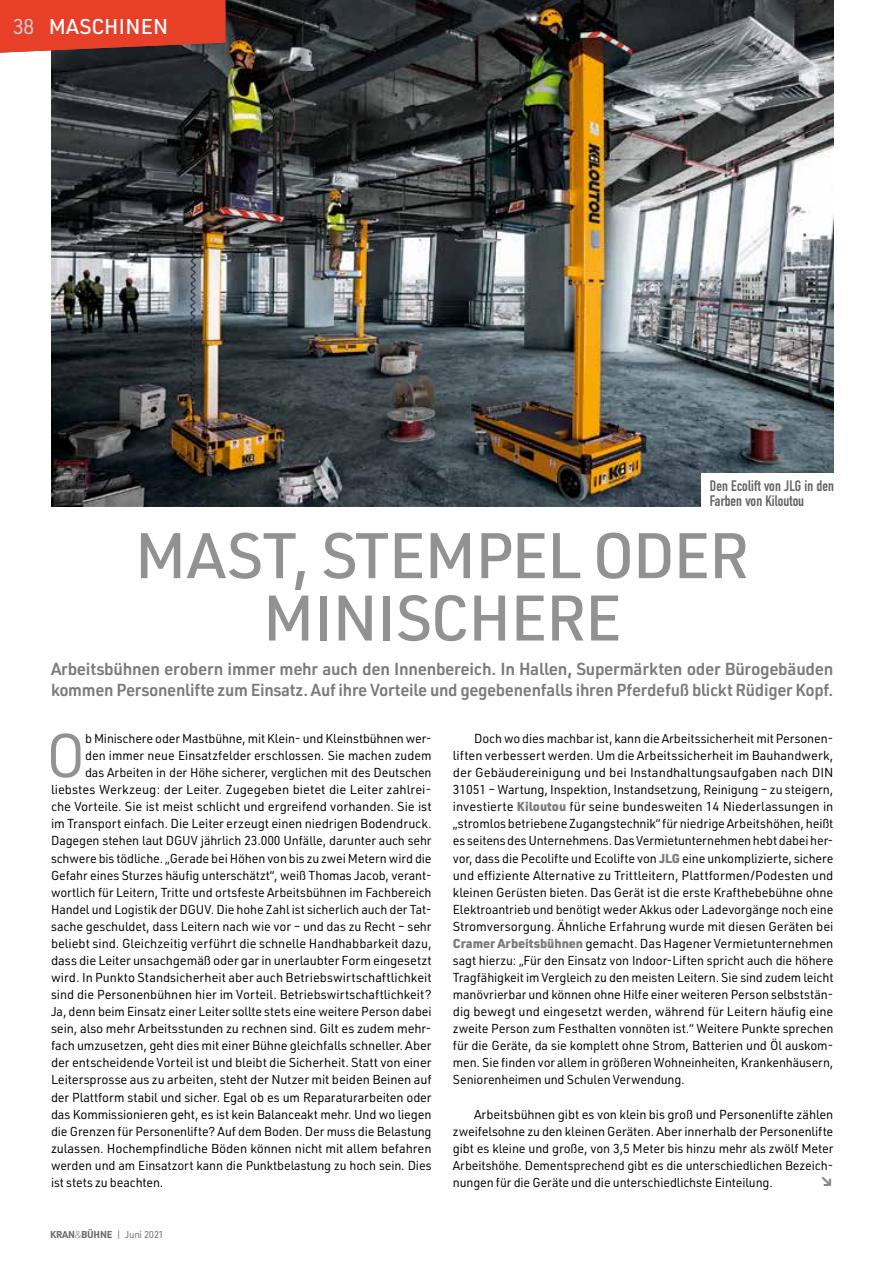
<style>
.page{position:relative;width:893px;height:1263px;background:#fff}
.page>*{position:absolute;margin:0;border:0;box-sizing:border-box;transform-origin:0 0}
.t1{font:500 63px/62.4px "URWDIN";letter-spacing:-.015em;color:#919291;text-align:center}
.t2{font:60.6px "URWDIN";color:#919291}
.t3{font:500 21px "URWDIN";letter-spacing:.01em;color:#fff}
.t4{font:600 17.1px/21.6px "URWDIN";letter-spacing:-.015em;color:#7a7b7a}
.t5{font:700 16.5px "URWDIN";color:#868786}
.t6{font:700 15px/15px "DIN Condensed";letter-spacing:.005em;color:#656564}
.t7{font:12.75px/17.1px "URWDIN";letter-spacing:-.01em;color:#000;text-align:justify}
.t8{font:700 9.75px "URWDIN";letter-spacing:-.01em;color:#6e6e6e}
.s1{font-weight:400;color:#c9caca}
.s2{font-weight:200}
.s3{font-weight:400}
.s4{font-weight:900;color:#7a7b7a}
</style>
<div class="page">
<img style="left:51px;top:0;width:782px;height:506px">
<svg style="left:0;top:0;width:225px;height:53px;background:#d63e2b"></svg>
<div style="left:701px;top:473px;width:144px;height:41px;background:#fff"></div>
<h3 class="t3" style="left:13px;top:12px;width:157px"><span class="s1">38</span> MASCHINEN</h3>
<p class="t6" style="left:710px;top:479px;width:126px">Den Ecolift von JLG in den<br>Farben von Kiloutou</p>
<h1 class="t1" style="left:135px;top:522px;width:616px">MAST, STEMPEL ODER<br>MINISCHERE</h1>
<h3 class="t4" style="left:51px;top:657px;width:784px">Arbeitsbühnen erobern immer mehr auch den Innenbereich. In Hallen, Supermärkten oder Bürogebäuden kommen Personenlifte zum Einsatz. Auf ihre Vorteile und gegebenenfalls ihren Pferdefuß blickt Rüdiger Kopf.</h3>
<h2 class="t2" style="left:46px;top:716px;width:41px">O</h2>
<p class="t7" style="left:85px;top:729px;width:348px">b Minischere oder Mastbühne, mit Klein- und Kleinstbühnen wer-</p>
<p class="t7" style="left:85px;top:747px;width:348px">den immer neue Einsatzfelder erschlossen. Sie machen zudem</p>
<p class="t7" style="left:85px;top:764px;width:348px">das Arbeiten in der Höhe sicherer, verglichen mit des Deutschen</p>
<p class="t7" style="left:51px;top:781px;width:382px">liebstes Werkzeug: der Leiter. Zugegeben bietet die Leiter zahlrei-</p>
<p class="t7" style="left:51px;top:798px;width:382px">che Vorteile. Sie ist meist schlicht und ergreifend vorhanden. Sie ist</p>
<p class="t7" style="left:51px;top:815px;width:382px">im Transport einfach. Die Leiter erzeugt einen niedrigen Bodendruck.</p>
<p class="t7" style="left:51px;top:832px;width:382px">Dagegen stehen laut DGUV jährlich 23.000 Unfälle, darunter auch sehr</p>
<p class="t7" style="left:51px;top:849px;width:382px">schwere bis tödliche. „Gerade bei Höhen von bis zu zwei Metern wird die</p>
<p class="t7" style="left:51px;top:866px;width:382px">Gefahr eines Sturzes häufig unterschätzt“, weiß Thomas Jacob, verant-</p>
<p class="t7" style="left:51px;top:883px;width:382px">wortlich für Leitern, Tritte und ortsfeste Arbeitsbühnen im Fachbereich</p>
<p class="t7" style="left:51px;top:900px;width:382px">Handel und Logistik der DGUV. Die hohe Zahl ist sicherlich auch der Tat-</p>
<p class="t7" style="left:51px;top:917px;width:382px">sache geschuldet, dass Leitern nach wie vor – und das zu Recht – sehr</p>
<p class="t7" style="left:51px;top:934px;width:382px">beliebt sind. Gleichzeitig verführt die schnelle Handhabbarkeit dazu,</p>
<p class="t7" style="left:51px;top:951px;width:382px">dass die Leiter unsachgemäß oder gar in unerlaubter Form eingesetzt</p>
<p class="t7" style="left:51px;top:968px;width:382px">wird. In Punkto Standsicherheit aber auch Betriebswirtschaftlichkeit</p>
<p class="t7" style="left:51px;top:985px;width:382px">sind die Personenbühnen hier im Vorteil. Betriebswirtschaftlichkeit?</p>
<p class="t7" style="left:51px;top:1003px;width:382px">Ja, denn beim Einsatz einer Leiter sollte stets eine weitere Person dabei</p>
<p class="t7" style="left:51px;top:1020px;width:382px">sein, also mehr Arbeitsstunden zu rechnen sind. Gilt es zudem mehr-</p>
<p class="t7" style="left:51px;top:1037px;width:382px">fach umzusetzen, geht dies mit einer Bühne gleichfalls schneller. Aber</p>
<p class="t7" style="left:51px;top:1054px;width:382px">der entscheidende Vorteil ist und bleibt die Sicherheit. Statt von einer</p>
<p class="t7" style="left:51px;top:1071px;width:382px">Leitersprosse aus zu arbeiten, steht der Nutzer mit beiden Beinen auf</p>
<p class="t7" style="left:51px;top:1088px;width:382px">der Plattform stabil und sicher. Egal ob es um Reparaturarbeiten oder</p>
<p class="t7" style="left:51px;top:1105px;width:382px">das Kommissionieren geht, es ist kein Balanceakt mehr. Und wo liegen</p>
<p class="t7" style="left:51px;top:1122px;width:382px">die Grenzen für Personenlifte? Auf dem Boden. Der muss die Belastung</p>
<p class="t7" style="left:51px;top:1139px;width:382px">zulassen. Hochempfindliche Böden können nicht mit allem befahren</p>
<p class="t7" style="left:51px;top:1156px;width:382px">werden und am Einsatzort kann die Punktbelastung zu hoch sein. Dies</p>
<p class="t7" style="left:51px;top:1173px;width:114px">ist stets zu beachten.</p>
<p class="t8" style="left:50px;top:1228px;width:115px">KRAN<span class="s2">&amp;</span>BÜHNE <span class="s3">| Juni 2021</span></p>
<p class="t7" style="left:453px;top:729px;width:382px;text-indent:21px">Doch wo dies machbar ist, kann die Arbeitssicherheit mit Personen&shy;liften verbessert werden. Um die Arbeitssicherheit im Bauhandwerk, der Gebäudereinigung und bei Instandhaltungsaufgaben nach DIN 31051 – Wartung, Inspektion, Instandsetzung, Reinigung – zu steigern, investierte <span class="s4">Kiloutou</span> für seine bundesweiten 14 Niederlassungen in „stromlos betriebene Zugangstechnik“ für niedrige Arbeitshöhen, heißt es seitens des Unternehmens. Das Vermietunternehmen hebt dabei her&shy;vor, dass die Pecolifte und Ecolifte von <span class="s4">JLG</span> eine unkomplizierte, sichere und effiziente Alternative zu Trittleitern, Plattformen/Podesten und kleinen Gerüsten bieten. Das Gerät ist die erste Krafthebebühne ohne Elektroantrieb und benötigt weder Akkus oder Ladevorgänge noch eine Stromversorgung. Ähnliche Erfahrung wurde mit diesen Geräten bei <span class="s4">Cramer Arbeitsbühnen</span> gemacht. Das Hagener Vermietunternehmen sagt hierzu: „Für den Einsatz von Indoor-Liften spricht auch die höhere Tragfähigkeit im Vergleich zu den meisten Leitern. Sie sind zudem leicht manövrierbar und können ohne Hilfe einer weiteren Person selbststän&shy;dig bewegt und eingesetzt werden, während für Leitern häufig eine zweite Person zum Festhalten vonnöten ist.“ Weitere Punkte sprechen für die Geräte, da sie komplett ohne Strom, Batterien und Öl auskom&shy;men. Sie finden vor allem in größeren Wohneinheiten, Krankenhäusern, Seniorenheimen und Schulen Verwendung.</p>
<p class="t7" style="left:453px;top:1105px;width:382px;text-indent:21px">Arbeitsbühnen gibt es von klein bis groß und Personenlifte zählen zweifelsohne zu den kleinen Geräten. Aber innerhalb der Personenlifte gibt es kleine und große, von 3,5 Meter bis hinzu mehr als zwölf Meter Arbeitshöhe. Dementsprechend gibt es die unterschiedlichen Bezeich&shy;nungen für die Geräte und die unterschiedlichste Einteilung.</p>
<p class="t5" style="left:820px;top:1169px;width:15px">↘</p>
</div>
